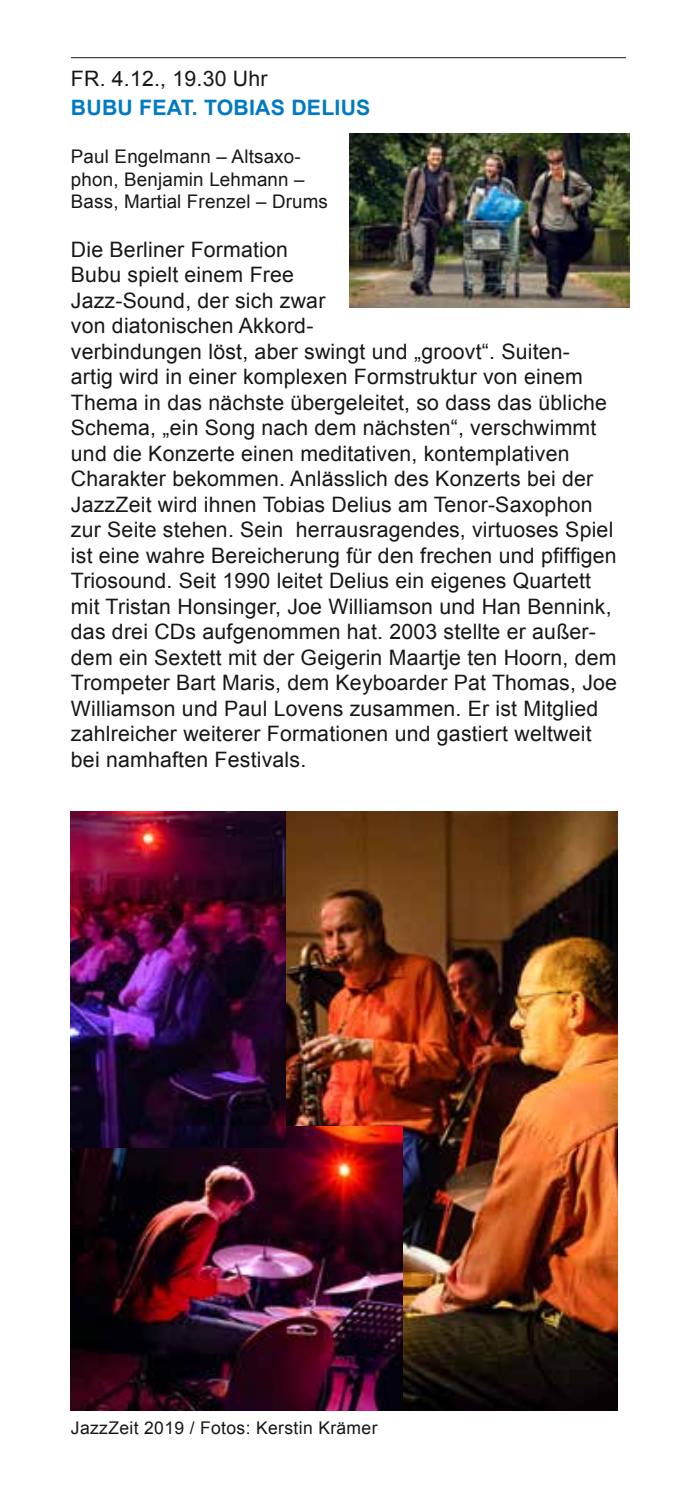
<style>
.page{position:relative;width:688px;height:1489px;background:#fff}
.page>*{position:absolute;margin:0;border:0;box-sizing:border-box;transform-origin:0 0}
.t1{font:21.25px/25.5px "Arial";letter-spacing:.01em;color:#181716}
.t2{font:700 21.25px "Arial";letter-spacing:.01em;color:#007ac3}
.t3{font:18.75px/22.5px "Arial";letter-spacing:.01em;color:#181716}
.t4{font:17.5px "Arial";letter-spacing:.02em;color:#181716}
</style>
<div class="page">
<img style="left:285px;top:811px;width:332px;height:599px">
<img style="left:71px;top:1126px;width:332px;height:284px">
<img style="left:71px;top:811px;width:214px;height:336px">
<hr style="left:71px;top:57px;width:554px;height:1px;background:#181716">
<img style="left:349px;top:134px;width:280px;height:173px">
<p class="t1" style="left:71px;top:66px;width:198px">FR. 4.12., 19.30 Uhr</p>
<p class="t2" style="left:71px;top:94px;width:301px">BUBU FEAT. TOBIAS DELIUS</p>
<p class="t3" style="left:71px;top:146px;width:258px">Paul Engelmann – Altsaxo&shy;phon, Benjamin Lehmann –<br>Bass, Martial Frenzel – Drums</p>
<p class="t1" style="left:71px;top:236px;width:547px">Die Berliner Formation<br>Bubu spielt einem Free<br>Jazz-Sound, der sich zwar<br>von diatonischen Akkord-<br>verbindungen löst, aber swingt und „groovt“. Suiten&shy;artig wird in einer komplexen Formstruktur von einem Thema in das nächste übergeleitet, so dass das übliche Schema, „ein Song nach dem nächsten“, verschwimmt und die Konzerte einen meditativen, kontemplativen Charakter bekommen. Anlässlich des Konzerts bei der JazzZeit wird ihnen Tobias Delius am Tenor-Saxophon zur Seite stehen. Sein herrausragendes, virtuoses Spiel ist eine wahre Bereicherung für den frechen und pfiffigen Triosound. Seit 1990 leitet Delius ein eigenes Quartett mit Tristan Honsinger, Joe Williamson und Han Bennink, das drei CDs aufgenommen hat. 2003 stellte er außer&shy;dem ein Sextett mit der Geigerin Maartje ten Hoorn, dem Trompeter Bart Maris, dem Keyboarder Pat Thomas, Joe Williamson und Paul Lovens zusammen. Er ist Mitglied zahlreicher weiterer Formationen und gastiert weltweit bei namhaften Festivals.</p>
<p class="t4" style="left:71px;top:1415px;width:308px">JazzZeit 2019 / Fotos: Kerstin Krämer</p>
</div>
